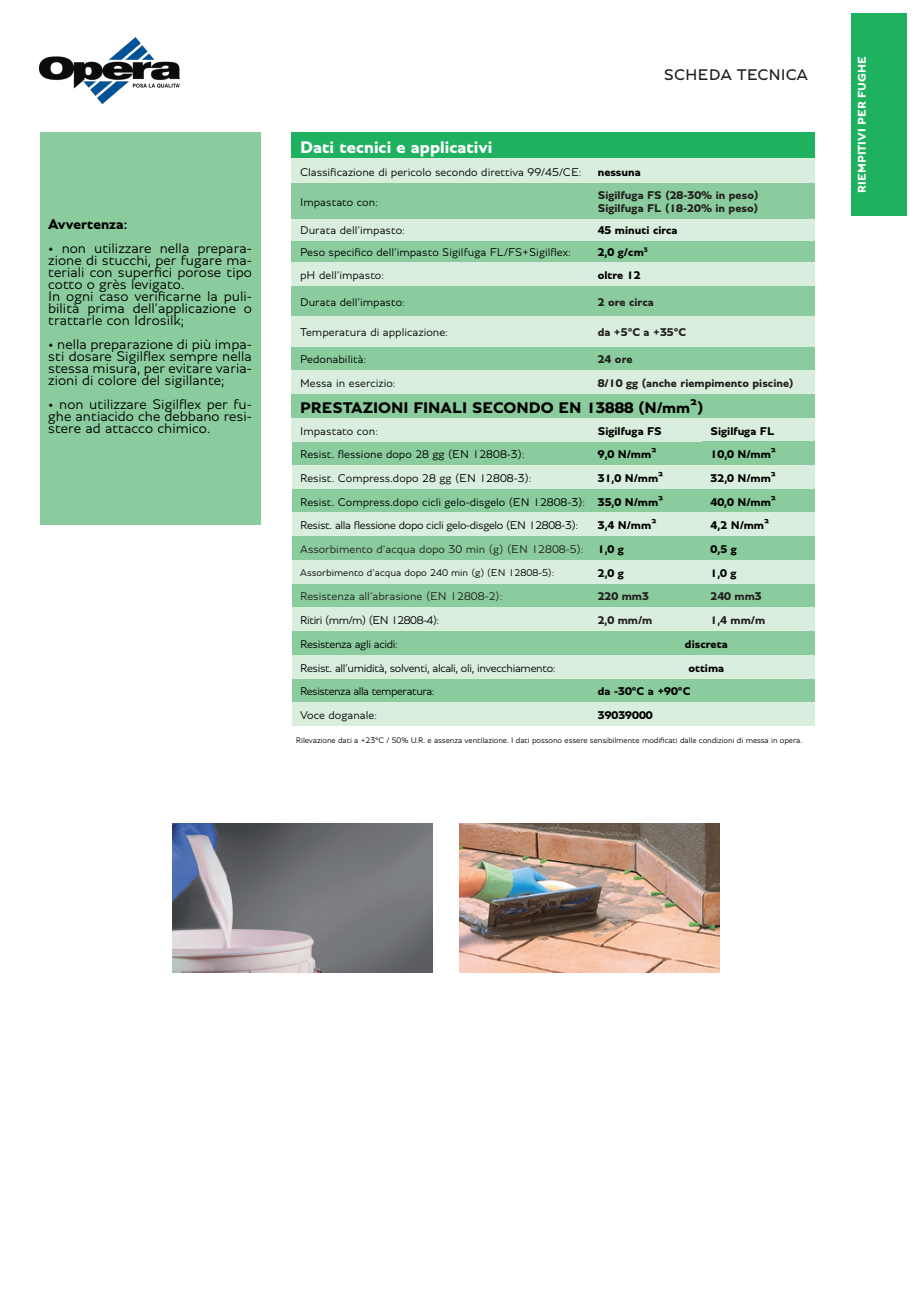
<style>
.page{position:relative;width:919px;height:1289px;background:#fff}
.page>*{position:absolute;margin:0;border:0;box-sizing:border-box;transform-origin:0 0}
.t1{font:700 18px "Bentley";color:#fff}
.t2{font:700 16.5px "Bentley";color:#000}
.t3{font:16.5px "Bentley";color:#231f20}
.t4{font:300 15px/12px "Bentley";color:#000;text-align:justify}
.t5{font:700 15px "Bentley";color:#000}
.t6{font:300 12px "Bentley";color:#000}
.t7{font:700 12px "Bentley";color:#000}
.t8{font:700 12px "Bentley";color:#231f20}
.t9{font:300 12px "Bentley";letter-spacing:-.03em;color:#000}
.t10{font:300 12px "Bentley";color:#231f20}
.t11{font:300 12px "Bentley";letter-spacing:-.04em;color:#000}
.t12{font:700 12px "Bentley";color:#fff}
.t13{font:300 10.5px "Bentley";color:#000}
.t14{font:300 8.55px "Bentley";letter-spacing:-.01em;color:#000}
</style>
<div class="page">
<img style="left:40px;top:37px;width:140px;height:66px">
<div style="left:850px;top:13px;width:56px;height:202px;background:#1eb260"></div>
<div style="left:291px;top:132px;width:523px;height:27px;background:#1eb260"></div>
<div style="left:291px;top:159px;width:298px;height:24px;background:#daeede"></div>
<div style="left:40px;top:132px;width:220px;height:392px;background:#8acc9d"></div>
<div style="left:291px;top:183px;width:298px;height:36px;background:#8acc9d"></div>
<div style="left:291px;top:219px;width:298px;height:22px;background:#daeede"></div>
<div style="left:291px;top:241px;width:298px;height:21px;background:#8acc9d"></div>
<div style="left:291px;top:262px;width:298px;height:24px;background:#daeede"></div>
<div style="left:291px;top:286px;width:298px;height:30px;background:#8acc9d"></div>
<div style="left:291px;top:347px;width:298px;height:23px;background:#8acc9d"></div>
<div style="left:291px;top:370px;width:298px;height:24px;background:#daeede"></div>
<div style="left:292px;top:441px;width:297px;height:24px;background:#8acc9d"></div>
<div style="left:292px;top:465px;width:297px;height:24px;background:#daeede"></div>
<div style="left:292px;top:489px;width:297px;height:24px;background:#8acc9d"></div>
<div style="left:589px;top:159px;width:225px;height:24px;background:#daeede"></div>
<div style="left:589px;top:219px;width:225px;height:22px;background:#daeede"></div>
<div style="left:589px;top:241px;width:225px;height:21px;background:#8acc9d"></div>
<div style="left:589px;top:262px;width:225px;height:24px;background:#daeede"></div>
<div style="left:589px;top:286px;width:225px;height:30px;background:#8acc9d"></div>
<div style="left:589px;top:347px;width:225px;height:23px;background:#8acc9d"></div>
<div style="left:589px;top:370px;width:225px;height:24px;background:#daeede"></div>
<div style="left:589px;top:441px;width:113px;height:24px;background:#8acc9d"></div>
<div style="left:589px;top:465px;width:113px;height:24px;background:#daeede"></div>
<div style="left:589px;top:489px;width:113px;height:24px;background:#8acc9d"></div>
<div style="left:292px;top:512px;width:297px;height:24px;background:#daeede"></div>
<div style="left:292px;top:702px;width:297px;height:24px;background:#daeede"></div>
<div style="left:589px;top:512px;width:113px;height:24px;background:#daeede"></div>
<div style="left:589px;top:702px;width:225px;height:24px;background:#daeede"></div>
<div style="left:292px;top:536px;width:297px;height:24px;background:#8acc9d"></div>
<div style="left:589px;top:536px;width:113px;height:24px;background:#8acc9d"></div>
<div style="left:291px;top:316px;width:298px;height:31px;background:#daeede"></div>
<div style="left:589px;top:316px;width:225px;height:31px;background:#daeede"></div>
<div style="left:292px;top:560px;width:297px;height:24px;background:#daeede"></div>
<div style="left:292px;top:584px;width:297px;height:23px;background:#8acc9d"></div>
<div style="left:589px;top:560px;width:113px;height:24px;background:#daeede"></div>
<div style="left:589px;top:584px;width:112px;height:23px;background:#8acc9d"></div>
<div style="left:292px;top:607px;width:297px;height:24px;background:#daeede"></div>
<div style="left:589px;top:607px;width:112px;height:24px;background:#daeede"></div>
<div style="left:292px;top:631px;width:297px;height:24px;background:#8acc9d"></div>
<div style="left:589px;top:631px;width:225px;height:24px;background:#8acc9d"></div>
<div style="left:292px;top:678px;width:297px;height:24px;background:#8acc9d"></div>
<div style="left:589px;top:678px;width:225px;height:24px;background:#8acc9d"></div>
<div style="left:291px;top:394px;width:523px;height:24px;background:#8acc9d"></div>
<div style="left:291px;top:418px;width:298px;height:23px;background:#daeede"></div>
<div style="left:589px;top:418px;width:113px;height:23px;background:#daeede"></div>
<div style="left:589px;top:183px;width:225px;height:36px;background:#8acc9d"></div>
<div style="left:702px;top:418px;width:112px;height:23px;background:#daeede"></div>
<div style="left:702px;top:441px;width:112px;height:24px;background:#8acc9d"></div>
<div style="left:292px;top:655px;width:297px;height:23px;background:#daeede"></div>
<div style="left:589px;top:655px;width:225px;height:23px;background:#daeede"></div>
<div style="left:702px;top:465px;width:112px;height:24px;background:#daeede"></div>
<div style="left:702px;top:489px;width:112px;height:24px;background:#8acc9d"></div>
<div style="left:702px;top:512px;width:112px;height:24px;background:#daeede"></div>
<div style="left:702px;top:536px;width:112px;height:24px;background:#8acc9d"></div>
<div style="left:702px;top:560px;width:112px;height:24px;background:#daeede"></div>
<div style="left:702px;top:584px;width:112px;height:23px;background:#8acc9d"></div>
<div style="left:702px;top:607px;width:112px;height:24px;background:#daeede"></div>
<img style="left:172px;top:823px;width:260px;height:149px">
<img style="left:459px;top:823px;width:260px;height:149px">
<p class="t5" style="left:48px;top:214px;width:81px">Avvertenza:</p>
<p class="t4" style="left:48px;top:242px;width:205px">• non utilizzare nella prepara&shy;zione di stucchi, per fugare ma&shy;teriali con superfici porose tipo cotto o grès levigato.</p>
<p class="t4" style="left:48px;top:290px;width:205px">In ogni caso verificarne la puli&shy;bilità prima dell’applicazione o trattarle con Idrosilk;</p>
<p class="t4" style="left:48px;top:338px;width:205px">• nella preparazione di più impa&shy;sti dosare Sigilflex sempre nella stessa misura, per evitare varia&shy;zioni di colore del sigillante;</p>
<p class="t4" style="left:48px;top:398px;width:205px">• non utilizzare Sigilflex per fu&shy;ghe antiacido che debbano resi&shy;stere ad attacco chimico.</p>
<p class="t3" style="left:663px;top:63px;width:146px">SCHEDA TECNICA</p>
<p class="t1" style="left:300px;top:134px;width:194px">Dati tecnici e applicativi</p>
<p class="t6" style="left:300px;top:163px;width:283px">Classificazione di pericolo secondo direttiva 99/45/CE:</p>
<p class="t6" style="left:300px;top:193px;width:79px">Impastato con:</p>
<p class="t6" style="left:300px;top:222px;width:106px">Durata dell’impasto:</p>
<p class="t6" style="left:300px;top:244px;width:272px">Peso specifico dell’impasto Sigilfuga FL/FS+Sigilflex:</p>
<p class="t6" style="left:300px;top:267px;width:85px">pH dell’impasto:</p>
<p class="t6" style="left:300px;top:293px;width:106px">Durata dell’impasto:</p>
<p class="t7" style="left:597px;top:163px;width:44px">nessuna</p>
<p class="t8" style="left:597px;top:187px;width:162px">Sigilfuga FS (28-30% in peso)</p>
<p class="t8" style="left:597px;top:200px;width:162px">Sigilfuga FL (18-20% in peso)</p>
<p class="t7" style="left:597px;top:222px;width:81px">45 minuti circa</p>
<p class="t7" style="left:597px;top:244px;width:52px">2,0 g/cm<sup>3</sup></p>
<p class="t7" style="left:597px;top:267px;width:44px">oltre 12</p>
<p class="t8" style="left:597px;top:293px;width:58px">2 ore circa</p>
<p class="t6" style="left:300px;top:324px;width:149px">Temperatura di applicazione:</p>
<p class="t8" style="left:597px;top:324px;width:90px">da +5°C a +35°C</p>
<p class="t6" style="left:300px;top:351px;width:68px">Pedonabilità:</p>
<p class="t6" style="left:300px;top:375px;width:97px">Messa in esercizio:</p>
<p class="t8" style="left:597px;top:351px;width:36px">24 ore</p>
<p class="t8" style="left:597px;top:375px;width:197px">8/10 gg (anche riempimento piscine)</p>
<p class="t2" style="left:300px;top:396px;width:404px">PRESTAZIONI FINALI SECONDO EN 13888 (N/mm²)</p>
<p class="t6" style="left:300px;top:422px;width:79px">Impastato con:</p>
<p class="t7" style="left:597px;top:422px;width:66px">Sigilfuga FS</p>
<p class="t7" style="left:710px;top:422px;width:65px">Sigilfuga FL</p>
<p class="t7" style="left:710px;top:446px;width:67px">10,0 N/mm²</p>
<p class="t7" style="left:597px;top:446px;width:60px">9,0 N/mm²</p>
<p class="t7" style="left:597px;top:470px;width:67px">31,0 N/mm²</p>
<p class="t7" style="left:597px;top:493px;width:67px">35,0 N/mm²</p>
<p class="t6" style="left:300px;top:446px;width:226px">Resist. flessione dopo 28 gg (EN 12808-3):</p>
<p class="t6" style="left:300px;top:470px;width:233px">Resist. Compress.dopo 28 gg (EN 12808-3):</p>
<p class="t6" style="left:300px;top:493px;width:286px">Resist. Compress.dopo cicli gelo-disgelo (EN 12808-3):</p>
<p class="t7" style="left:710px;top:470px;width:67px">32,0 N/mm²</p>
<p class="t7" style="left:710px;top:493px;width:67px">40,0 N/mm²</p>
<p class="t7" style="left:710px;top:517px;width:60px">4,2 N/mm²</p>
<p class="t7" style="left:710px;top:541px;width:28px">0,5 g</p>
<p class="t7" style="left:710px;top:564px;width:28px">1,0 g</p>
<p class="t8" style="left:710px;top:588px;width:53px">240 mm3</p>
<p class="t8" style="left:710px;top:612px;width:56px">1,4 mm/m</p>
<p class="t7" style="left:597px;top:517px;width:60px">3,4 N/mm²</p>
<p class="t9" style="left:300px;top:517px;width:279px">Resist. alla flessione dopo cicli gelo-disgelo (EN 12808-3):</p>
<p class="t10" style="left:300px;top:541px;width:285px">Assorbimento d’acqua dopo 30 min (g) (EN 12808-5):</p>
<p class="t7" style="left:597px;top:541px;width:28px">1,0 g</p>
<p class="t13" style="left:300px;top:565px;width:255px">Assorbimento d’acqua dopo 240 min (g) (EN 12808-5):</p>
<p class="t10" style="left:300px;top:588px;width:203px">Resistenza all’abrasione (EN 12808-2):</p>
<p class="t7" style="left:597px;top:564px;width:28px">2,0 g</p>
<p class="t8" style="left:597px;top:588px;width:53px">220 mm3</p>
<p class="t11" style="left:300px;top:612px;width:140px">Ritiri (mm/m) (EN 12808-4):</p>
<p class="t8" style="left:597px;top:612px;width:56px">2,0 mm/m</p>
<p class="t9" style="left:300px;top:635px;width:99px">Resistenza agli acidi:</p>
<p class="t7" style="left:685px;top:635px;width:44px">discreta</p>
<p class="t11" style="left:300px;top:683px;width:136px">Resistenza alla temperatura:</p>
<p class="t7" style="left:597px;top:683px;width:94px">da -30°C a +90°C</p>
<p class="t9" style="left:300px;top:659px;width:257px">Resist. all’umidità, solventi, alcali, oli, invecchiamento:</p>
<p class="t7" style="left:688px;top:659px;width:37px">ottima</p>
<p class="t6" style="left:300px;top:706px;width:78px">Voce doganale:</p>
<p class="t7" style="left:597px;top:706px;width:56px">39039000</p>
<p class="t14" style="left:296px;top:734px;width:508px">Rilevazione dati a +23°C / 50% U.R. e assenza ventilazione. I dati possono essere sensibilmente modificati dalle condizioni di messa in opera.</p>
<p class="t12" style="left:853px;top:193px;width:138px;rotate:-90deg">RIEMPITIVI PER FUGHE</p>
</div>
